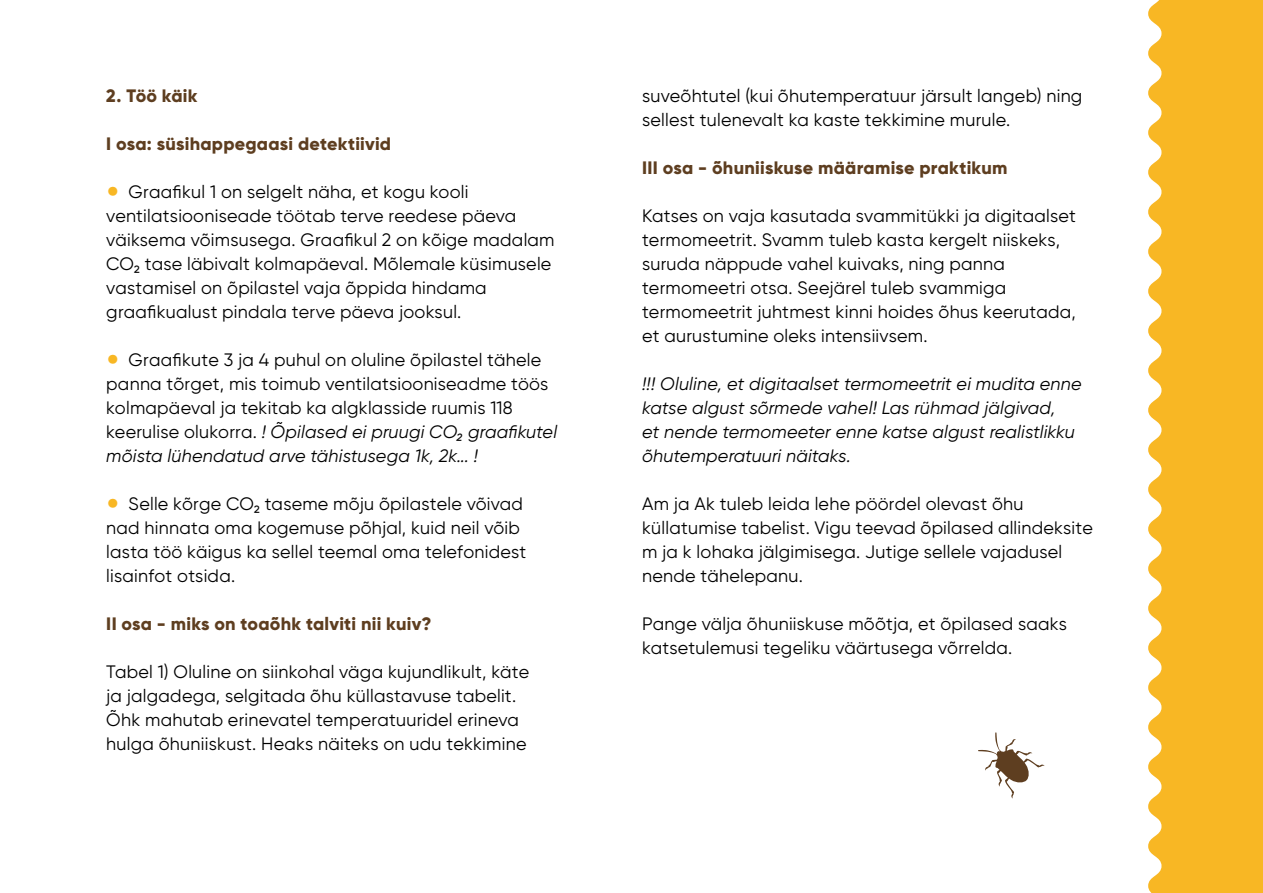
<style>
.page{position:relative;width:1263px;height:893px;background:#fff}
.page>*{position:absolute;margin:0;border:0;box-sizing:border-box;transform-origin:0 0}
.t1{font:45px "Gilroy";color:#f8b724}
.t2{font:18px/24px "Gilroy";letter-spacing:.015em;color:#000}
.t3{font:italic 18px/24px "Gilroy";letter-spacing:.01em;color:#000}
.t4{font:800 18px "Gilroy";letter-spacing:.015em;color:#5e3e20}
.s1{font-style:italic}
</style>
<div class="page">
<svg style="left:1148px;top:0;width:115px;height:893px;background:#f8bc35"></svg>
<svg style="left:978px;top:732px;width:66px;height:66px"></svg>
<p class="t4" style="left:106px;top:84px;width:93px">2. Töö käik</p>
<p class="t4" style="left:106px;top:132px;width:286px">I osa: süsihappegaasi detektiivid</p>
<h1 class="t1" style="left:106px;top:164px;width:15px">•</h1>
<p class="t2" style="left:106px;top:180px;width:450px;text-indent:22px">Graafikul 1 on selgelt näha, et kogu kooli ventilatsiooniseade töötab terve reedese päeva väiksema võimsusega. Graafikul 2 on kõige madalam CO2 tase läbivalt kolmapäeval. Mõlemale küsimusele vastamisel on õpilastel vaja õppida hindama graafikualust pindala terve päeva jooksul.</p>
<h1 class="t1" style="left:106px;top:332px;width:15px">•</h1>
<p class="t2" style="left:106px;top:348px;width:452px;text-indent:22px">Graafikute 3 ja 4 puhul on oluline õpilastel tähele panna tõrget, mis toimub ventilatsiooniseadme töös kolmapäeval ja tekitab ka algklasside ruumis 118 keerulise olukorra. <span class="s1">! Õpilased ei pruugi CO2 graafikutel mõista lühendatud arve tähistusega 1k, 2k... !</span></p>
<h1 class="t1" style="left:106px;top:476px;width:15px">•</h1>
<p class="t2" style="left:106px;top:492px;width:421px;text-indent:22px">Selle kõrge CO2 taseme mõju õpilastele võivad nad hinnata oma kogemuse põhjal, kuid neil võib lasta töö käigus ka sellel teemal oma telefonidest lisainfot otsida.</p>
<p class="t4" style="left:106px;top:612px;width:327px">II osa - miks on toaõhk talviti nii kuiv?</p>
<p class="t2" style="left:106px;top:660px;width:424px">Tabel 1) Oluline on siinkohal väga kujundlikult, käte ja jalgadega, selgitada õhu küllastavuse tabelit.<br>Õhk mahutab erinevatel temperatuuridel erineva hulga õhuniiskust. Heaks näiteks on udu tekkimine</p>
<p class="t2" style="left:642px;top:83px;width:442px">suveõhtutel (kui õhutemperatuur järsult langeb) ning sellest tulenevalt ka kaste tekkimine murule.</p>
<p class="t4" style="left:642px;top:156px;width:367px">III osa - õhuniiskuse määramise praktikum</p>
<p class="t2" style="left:642px;top:204px;width:435px">Katses on vaja kasutada svammitükki ja digitaalset termomeetrit. Svamm tuleb kasta kergelt niiskeks, suruda näppude vahel kuivaks, ning panna termomeetri otsa. Seejärel tuleb svammiga termomeetrit juhtmest kinni hoides õhus keerutada, et aurustumine oleks intensiivsem.</p>
<p class="t3" style="left:642px;top:371px;width:441px">!!! Oluline, et digitaalset termomeetrit ei mudita enne katse algust sõrmede vahel! Las rühmad jälgivad,<br>et nende termomeeter enne katse algust realistlikku õhutemperatuuri näitaks.</p>
<p class="t2" style="left:642px;top:491px;width:452px">Am ja Ak tuleb leida lehe pöördel olevast õhu küllatumise tabelist. Vigu teevad õpilased allindeksite m ja k lohaka jälgimisega. Jutige sellele vajadusel nende tähelepanu.</p>
<p class="t2" style="left:642px;top:611px;width:426px">Pange välja õhuniiskuse mõõtja, et õpilased saaks katsetulemusi tegeliku väärtusega võrrelda.</p>
</div>
